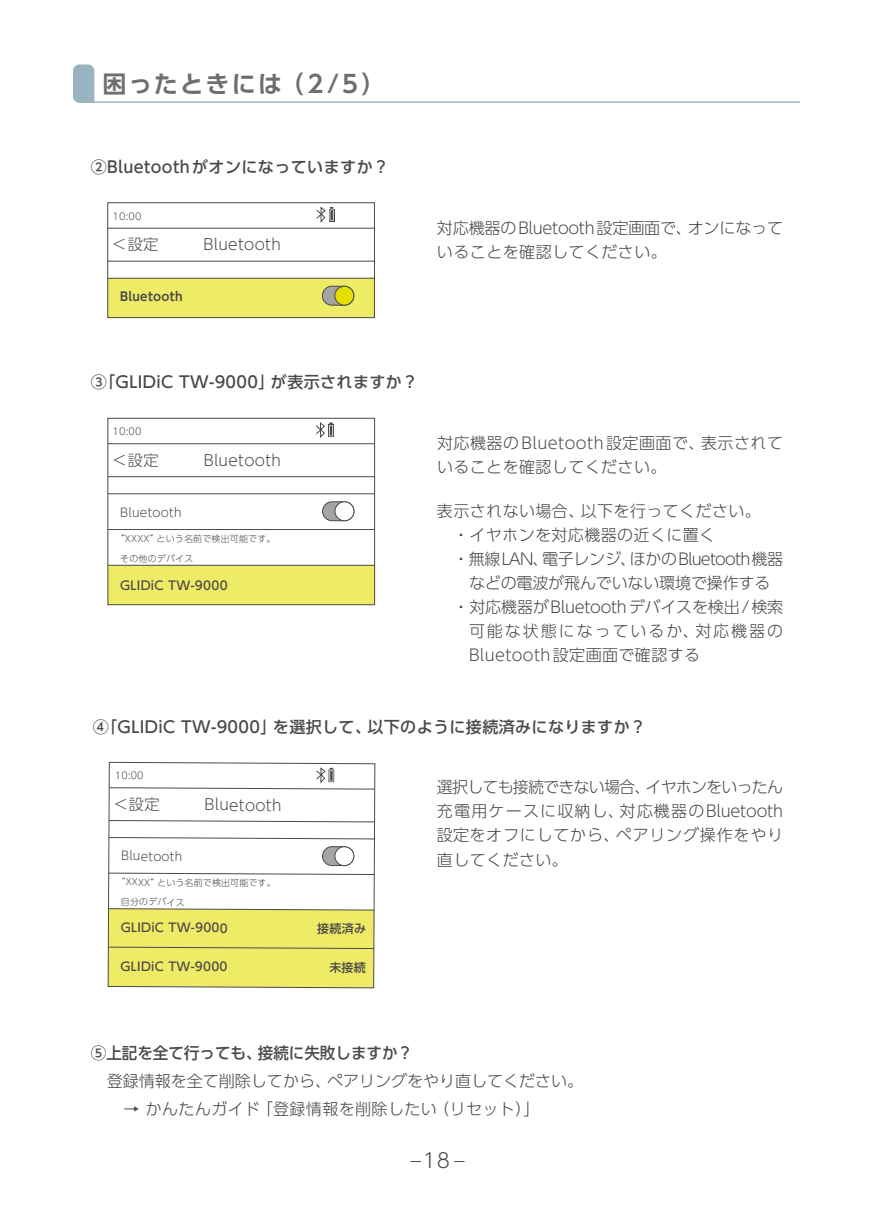
<style>
.page{position:relative;width:874px;height:1225px;background:#fff}
.page>*{position:absolute;margin:0;border:0;box-sizing:border-box;transform-origin:0 0}
.t1{font:700 24px "UD Shin Go Pro De";letter-spacing:.085em;color:#706d6d}
.t2{font:300 20px "UD Shin Go Pro";color:#4c4948}
.t3{font:300 16px/24px "UD Shin Go Pro";letter-spacing:.025em;color:#4c4948}
.t4{font:500 16px "UD Shin Go Pro";letter-spacing:.025em;color:#4c4948}
.t5{font:300 16px/24px "UD Shin Go Pro";letter-spacing:-.01em;color:#4c4948}
.t6{font:300 16px/28px "UD Shin Go Pro";color:#4c4948}
.t7{font:300 16px "UD Shin Go Pro";letter-spacing:-.02em;color:#4c4948}
.t8{font:500 16px "UD Shin Go Pro";color:#4c4948}
.t9{font:300 16px "UD Shin Go Pro";letter-spacing:.12em;color:#4c4948}
.t10{font:300 15.2px "UD Shin Go Pro";letter-spacing:.025em;color:#4c4948}
.t11{font:500 12px "UD Shin Go Pro";letter-spacing:.015em;color:#4c4948}
.t12{font:300 12px "UD Shin Go Pro";letter-spacing:.02em;color:#4c4948}
.t13{font:700 12px "UD Shin Go Pro De";letter-spacing:.025em;color:#4c4948}
.t14{font:300 9.6px "UD Shin Go Pro";letter-spacing:.025em;color:#4c4948}
.t15{font:300 9px "UD Shin Go Pro";letter-spacing:.025em;color:#4c4948}
.t16{font:300 8.8px "UD Shin Go Pro";letter-spacing:.015em;color:#4c4948}
</style>
<div class="page">
<div style="left:108px;top:278px;width:266px;height:40px;background:#eeeb66"></div>
<div style="left:107px;top:202px;width:268px;height:116px;border:1px solid #4c4948"></div>
<hr style="left:108px;top:261px;width:266px;height:1px;background:#4c4948">
<hr style="left:108px;top:228px;width:266px;height:1px;background:#4c4948">
<div style="left:322px;top:286px;width:31px;height:19px;background:#a5a4a3;border-radius:9px"></div>
<div style="left:322px;top:286px;width:32px;height:19px;border:1px solid #4c4948;border-radius:9px"></div>
<div style="left:334px;top:286px;width:19px;height:19px;background:#e3df00;border-radius:50%"></div>
<div style="left:334px;top:286px;width:20px;height:19px;border:1px solid #4c4948;border-radius:50%"></div>
<hr style="left:108px;top:278px;width:266px;height:1px;background:#4c4948">
<svg style="left:333px;top:209px;width:1px;height:12px"></svg>
<svg style="left:316px;top:206px;width:17px;height:17px"></svg>
<div style="left:108px;top:565px;width:266px;height:40px;background:#eeeb66"></div>
<div style="left:107px;top:418px;width:268px;height:187px;border:1px solid #4c4948"></div>
<hr style="left:108px;top:476px;width:266px;height:1px;background:#4c4948">
<hr style="left:108px;top:443px;width:266px;height:1px;background:#4c4948">
<div style="left:322px;top:502px;width:32px;height:19px;background:#a5a4a3;border-radius:9px"></div>
<div style="left:322px;top:501px;width:32px;height:20px;border:1px solid #4c4948;border-radius:9px"></div>
<div style="left:335px;top:502px;width:19px;height:19px;background:#fff;border-radius:50%"></div>
<div style="left:334px;top:501px;width:20px;height:20px;border:1px solid #4c4948;border-radius:50%"></div>
<hr style="left:108px;top:529px;width:266px;height:1px;background:#4c4948">
<hr style="left:108px;top:493px;width:266px;height:1px;background:#4c4948">
<hr style="left:108px;top:565px;width:266px;height:1px;background:#4c4948">
<svg style="left:316px;top:422px;width:16px;height:16px"></svg>
<svg style="left:107px;top:761px;width:268px;height:228px"></svg>
<svg style="left:108px;top:820px;width:267px;height:2px"></svg>
<div style="left:322px;top:846px;width:31px;height:19px;background:#a5a4a3;border-radius:9px"></div>
<div style="left:322px;top:846px;width:32px;height:20px;border:1px solid #4c4948;border-radius:9px"></div>
<div style="left:335px;top:846px;width:18px;height:19px;background:#fff;border-radius:50%"></div>
<div style="left:334px;top:846px;width:20px;height:20px;border:1px solid #4c4948;border-radius:50%"></div>
<svg style="left:108px;top:872px;width:266px;height:3px"></svg>
<svg style="left:108px;top:837px;width:267px;height:2px"></svg>
<svg style="left:108px;top:908px;width:266px;height:80px;background:#e7e467"></svg>
<svg style="left:109px;top:767px;width:266px;height:22px"></svg>
<svg style="left:73px;top:64px;width:22px;height:39px"></svg>
<hr style="left:79px;top:101px;width:720px;height:2px;background:#9ab3c1">
<h1 class="t1" style="left:102px;top:64px;width:284px">困ったときには（2/5）</h1>
<p class="t4" style="left:91px;top:154px;width:300px">②Bluetoothがオンになっていますか？</p>
<p class="t14" style="left:113px;top:208px;width:30px">10:00</p>
<p class="t10" style="left:113px;top:232px;width:47px">&lt;設定</p>
<p class="t13" style="left:120px;top:287px;width:64px">Bluetooth</p>
<p class="t10" style="left:203px;top:232px;width:79px">Bluetooth</p>
<p class="t5" style="left:437px;top:215px;width:347px">対応機器のBluetooth設定画面で、オンになっていることを確認してください。</p>
<p class="t4" style="left:91px;top:369px;width:329px">③「GLIDiC TW-9000」が表示されますか？</p>
<p class="t14" style="left:113px;top:424px;width:30px">10:00</p>
<p class="t10" style="left:113px;top:448px;width:47px">&lt;設定</p>
<p class="t10" style="left:203px;top:448px;width:79px">Bluetooth</p>
<p class="t12" style="left:120px;top:502px;width:63px">Bluetooth</p>
<p class="t15" style="left:116px;top:531px;width:161px">“XXXX”という名前で検出可能です。</p>
<p class="t15" style="left:120px;top:551px;width:74px">その他のデバイス</p>
<p class="t11" style="left:120px;top:575px;width:109px">GLIDiC TW-9000</p>
<p class="t3" style="left:437px;top:431px;width:347px">対応機器のBluetooth設定画面で、表示されていることを確認してください。</p>
<p class="t3" style="left:437px;top:498px;width:325px">表示されない場合、以下を行ってください。</p>
<p class="t3" style="left:453px;top:522px;width:263px">・イヤホンを対応機器の近くに置く</p>
<p class="t7" style="left:453px;top:546px;width:331px">・無線LAN、電子レンジ、ほかのBluetooth機器</p>
<p class="t5" style="left:469px;top:570px;width:303px">などの電波が飛んでいない環境で操作する</p>
<p class="t5" style="left:453px;top:594px;width:331px">・対応機器がBluetoothデバイスを検出/検索</p>
<p class="t9" style="left:469px;top:618px;width:315px">可能な状態になっているか、対応機器の</p>
<p class="t3" style="left:469px;top:642px;width:232px">Bluetooth設定画面で確認する</p>
<p class="t4" style="left:93px;top:714px;width:554px">④「GLIDiC TW-9000」を選択して、以下のように接続済みになりますか？</p>
<p class="t14" style="left:115px;top:768px;width:30px">10:00</p>
<p class="t10" style="left:114px;top:792px;width:47px">&lt;設定</p>
<p class="t12" style="left:121px;top:846px;width:63px">Bluetooth</p>
<p class="t10" style="left:204px;top:792px;width:78px">Bluetooth</p>
<p class="t16" style="left:117px;top:875px;width:160px">“XXXX”という名前で検出可能です。</p>
<p class="t16" style="left:121px;top:895px;width:65px">自分のデバイス</p>
<p class="t11" style="left:121px;top:918px;width:108px">GLIDiC TW-9000</p>
<p class="t11" style="left:317px;top:918px;width:50px">接続済み</p>
<p class="t11" style="left:121px;top:956px;width:108px">GLIDiC TW-9000</p>
<p class="t11" style="left:329px;top:957px;width:38px">未接続</p>
<p class="t3" style="left:437px;top:775px;width:347px;text-align:justify">選択しても接続できない場合、イヤホンをいったん充電用ケースに収納し、対応機器のBluetooth設定をオフにしてから、ペアリング操作をやり直してください。</p>
<p class="t8" style="left:91px;top:1039px;width:324px">⑤上記を全て行っても、接続に失敗しますか？</p>
<p class="t6" style="left:91px;top:1066px;width:494px;text-indent:16px">登録情報を全て削除してから、ペアリングをやり直してください。　　→ かんたんガイド「登録情報を削除したい（リセット）」</p>
<p class="t2" style="left:423px;top:1144px;width:28px">18</p>
</div>
